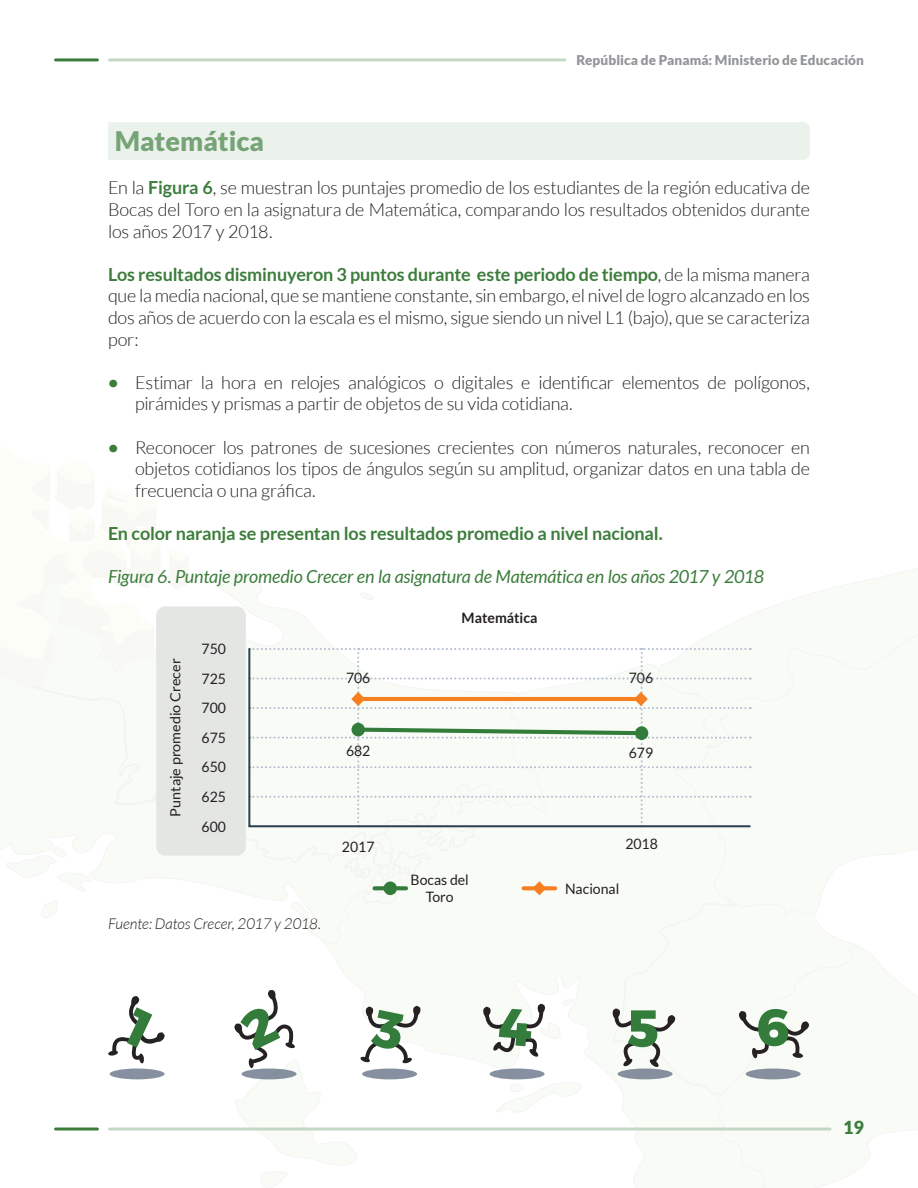
<style>
.page{position:relative;width:918px;height:1188px;background:#fff}
.page>*{position:absolute;margin:0;border:0;box-sizing:border-box;transform-origin:0 0}
.Materias{font:900 27px "Lato";color:#77a477}
.Cuerpos_de_texto_1_c{font:300 18px/21.6px "Lato";letter-spacing:-.015em;color:#231f20;text-align:justify}
.Figuras{font:italic 18px "Lato";letter-spacing:-.01em;color:#3c7d3c}
.Cuerpos_de_texto_1_c-2{font:700 18px "Lato";letter-spacing:-.01em;color:#3c7d3c}
.t1{font:900 18px "Lato";color:#3c7d3c}
.Fuentes_Tablas_figur{font:italic 300 15px "Lato";letter-spacing:-.01em;color:#231f20}
.t2{font:14.4px/29.5px "Lato";color:#231f20}
.t3{font:700 14.4px "Lato";color:#231f20}
.t4{font:14.1px "Lato";color:#231f20}
.t5{font:900 13.5px "Lato";letter-spacing:.005em;color:#939598}
.s1{font-weight:700;color:#3c7d3c}
</style>
<div class="page">
<svg style="left:328px;top:919px;width:389px;height:263px;fill:#f9fcf6"></svg>
<svg style="left:691px;top:634px;width:227px;height:282px;fill:#f9fcf6"></svg>
<svg style="left:3px;top:844px;width:377px;height:99px"></svg>
<svg style="left:15px;top:571px;width:310px;height:295px;fill:#f9fcf6"></svg>
<svg style="left:6px;top:846px;width:85px;height:46px"></svg>
<svg style="left:717px;top:947px;width:200px;height:241px;fill:#f9fcf6"></svg>
<svg style="left:160px;top:571px;width:29px;height:36px"></svg>
<svg style="left:0;top:496px;width:160px;height:191px"></svg>
<svg style="left:166px;top:571px;width:24px;height:19px"></svg>
<hr style="left:110px;top:58px;width:455px;height:3px;background:#c5d8c5">
<hr style="left:110px;top:1128px;width:720px;height:3px;background:#c5d8c5">
<hr style="left:56px;top:58px;width:41px;height:3px;background:#3c7d3c">
<hr style="left:56px;top:1128px;width:41px;height:3px;background:#3c7d3c">
<div style="left:156px;top:606px;width:90px;height:250px;background:#e4e6e4;border-radius:9px"></div>
<svg style="left:249px;top:648px;width:502px;height:271px"></svg>
<div style="left:108px;top:122px;width:702px;height:38px;background:#ebf2eb"></div>
<div style="left:110px;top:1069px;width:55px;height:10px;background:#8690a0;border-radius:50%"></div>
<svg style="left:108px;top:996px;width:57px;height:68px"></svg>
<div style="left:490px;top:1069px;width:55px;height:10px;background:#8690a0;border-radius:50%"></div>
<svg style="left:482px;top:999px;width:92px;height:58px"></svg>
<div style="left:618px;top:1069px;width:55px;height:10px;background:#858f9d;border-radius:50%"></div>
<svg style="left:611px;top:1008px;width:65px;height:60px"></svg>
<div style="left:746px;top:1069px;width:55px;height:10px;background:#858f9d;border-radius:50%"></div>
<svg style="left:737px;top:1009px;width:73px;height:50px"></svg>
<svg style="left:232px;top:990px;width:189px;height:198px"></svg>
<p class="Materias" style="left:115px;top:125px;width:151px">Matemática</p>
<p class="t5" style="left:576px;top:53px;width:289px">República de Panamá: Ministerio de Educación</p>
<p class="Cuerpos_de_texto_1_c" style="left:108px;top:177px;width:704px">En la <span class="s1">Figura 6</span>, se muestran los puntajes promedio de los estudiantes de la región educativa de Bocas del Toro en la asignatura de Matemática, comparando los resultados obtenidos durante los años 2017 y 2018.</p>
<p class="Cuerpos_de_texto_1_c" style="left:108px;top:264px;width:704px"><span class="s1">Los resultados disminuyeron 3 puntos durante este periodo de tiempo</span>, de la misma manera que la media nacional, que se mantiene constante, sin embargo, el nivel de logro alcanzado en los dos años de acuerdo con la escala es el mismo, sigue siendo un nivel L1 (bajo), que se caracteriza por:</p>
<p class="Cuerpos_de_texto_1_c" style="left:135px;top:372px;width:676px;text-indent:-27px"><span class="s1">•</span> Estimar la hora en relojes analógicos o digitales e identificar elementos de polígonos, pirámides y prismas a partir de objetos de su vida cotidiana.</p>
<p class="Cuerpos_de_texto_1_c" style="left:135px;top:436px;width:677px;text-indent:-27px"><span class="s1">•</span> Reconocer los patrones de sucesiones crecientes con números naturales, reconocer en objetos cotidianos los tipos de ángulos según su amplitud, organizar datos en una tabla de frecuencia o una gráfica.</p>
<p class="Cuerpos_de_texto_1_c-2" style="left:108px;top:523px;width:556px">En color naranja se presentan los resultados promedio a nivel nacional.</p>
<p class="Figuras" style="left:108px;top:567px;width:658px">Figura 6. Puntaje promedio Crecer en la asignatura de Matemática en los años 2017 y 2018</p>
<p class="t4" style="left:167px;top:817px;width:159px;rotate:-90deg">Puntaje promedio Crecer</p>
<p class="t2" style="left:202px;top:634px;width:26px">750<br>725</p>
<p class="t2" style="left:202px;top:693px;width:26px;text-align:justify">700<br>675<br>650<br>625<br>600</p>
<p class="Fuentes_Tablas_figur" style="left:108px;top:915px;width:215px">Fuente: Datos Crecer, 2017 y 2018.</p>
<p class="t3" style="left:462px;top:609px;width:77px">Matemática</p>
<p class="t2" style="left:346px;top:663px;width:26px">706</p>
<p class="t2" style="left:629px;top:663px;width:26px">706</p>
<p class="t2" style="left:346px;top:736px;width:26px">682</p>
<p class="t2" style="left:629px;top:737px;width:26px">679</p>
<p class="t2" style="left:342px;top:832px;width:34px">2017</p>
<p class="t2" style="left:625px;top:829px;width:34px">2018</p>
<p class="t2" style="left:411px;top:871px;width:60px;line-height:17.2px;text-align:center">Bocas del<br>Toro</p>
<p class="t2" style="left:565px;top:874px;width:56px">Nacional</p>
<p class="t1" style="left:843px;top:1117px;width:22px">19</p>
</div>
